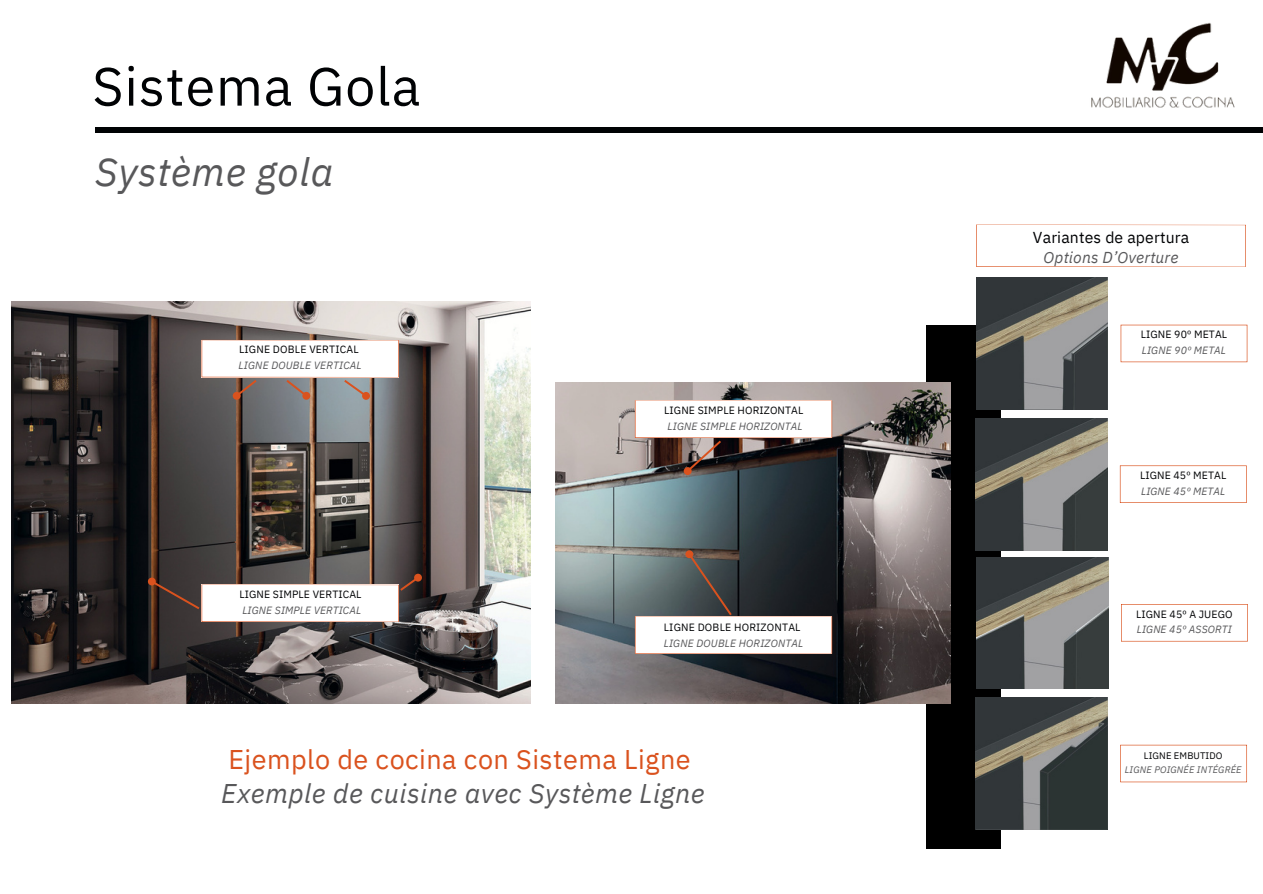
<style>
.page{position:relative;width:1263px;height:894px;background:#fff}
.page>*{position:absolute;margin:0;border:0;box-sizing:border-box;transform-origin:0 0}
.t1{font:53.7px "IBM Plex Sans";letter-spacing:.015em;color:#000204}
.t2{font:italic 39.45px "IBM Plex Sans";letter-spacing:.015em;color:#58585a}
.t3{font:italic 27px "IBM Plex Sans";letter-spacing:.015em;color:#58585a}
.t4{font:27px "IBM Plex Sans";letter-spacing:.015em;color:#da521e}
.t5{font:15.75px/19.8px "IBM Plex Sans";letter-spacing:.01em;color:#000204;text-align:center}
.t6{font:10.5px/15.8px "IBM Plex Sans";letter-spacing:.01em;color:#000204}
.t7{font:italic 10.5px/15.8px "IBM Plex Sans";letter-spacing:.01em;color:#58585a}
.t8{font:italic 9.45px "IBM Plex Sans";letter-spacing:.015em;color:#58585a}
.t9{font:9.45px "IBM Plex Sans";letter-spacing:.01em;color:#000204}
.s1{font-style:italic;color:#58585a}
.s2{font-style:normal;color:#000204}
</style>
<div class="page">
<div style="left:926px;top:325px;width:75px;height:523px;background:#000"></div>
<svg style="left:976px;top:224px;width:270px;height:43px"></svg>
<img style="left:976px;top:278px;width:132px;height:131px">
<img style="left:977px;top:557px;width:131px;height:131px">
<img style="left:976px;top:418px;width:131px;height:132px">
<svg style="left:976px;top:697px;width:131px;height:132px;background:#4d504c"></svg>
<img style="left:12px;top:301px;width:518px;height:402px">
<img style="left:555px;top:383px;width:395px;height:320px">
<div style="left:233px;top:392px;width:8px;height:7px;background:#da521e;border-radius:50%"></div>
<div style="left:362px;top:392px;width:8px;height:8px;background:#da521e;border-radius:50%"></div>
<svg style="left:202px;top:340px;width:197px;height:56px"></svg>
<div style="left:302px;top:392px;width:8px;height:7px;background:#da521e;border-radius:50%"></div>
<div style="left:148px;top:577px;width:8px;height:8px;background:#da521e;border-radius:50%"></div>
<svg style="left:151px;top:576px;width:268px;height:45px"></svg>
<div style="left:414px;top:573px;width:8px;height:8px;background:#da521e;border-radius:50%"></div>
<svg style="left:635px;top:400px;width:197px;height:71px"></svg>
<div style="left:684px;top:467px;width:8px;height:8px;background:#da521e;border-radius:50%"></div>
<svg style="left:635px;top:553px;width:197px;height:100px"></svg>
<div style="left:685px;top:550px;width:8px;height:8px;background:#da521e;border-radius:50%"></div>
<svg style="left:1120px;top:465px;width:127px;height:38px"></svg>
<svg style="left:1120px;top:744px;width:127px;height:38px"></svg>
<svg style="left:1121px;top:324px;width:126px;height:38px"></svg>
<svg style="left:1121px;top:604px;width:127px;height:37px"></svg>
<div style="left:95px;top:127px;width:1168px;height:6px;background:#000204"></div>
<img style="left:1091px;top:22px;width:144px;height:86px">
<p class="t1" style="left:92px;top:51px;width:330px">Sistema Gola</p>
<p class="t2" style="left:95px;top:145px;width:240px">Système gola</p>
<p class="t6" style="left:239px;top:341px;width:121px">LIGNE DOBLE VERTICAL</p>
<p class="t7" style="left:239px;top:357px;width:125px">LIGNE DOUBLE VERTICAL</p>
<p class="t6" style="left:239px;top:586px;width:124px">LIGNE SIMPLE VERTICAL</p>
<p class="t7" style="left:242px;top:601px;width:120px">LIGNE SIMPLE VERTICAL</p>
<p class="t6" style="left:664px;top:402px;width:141px">LIGNE SIMPLE HORIZONTAL</p>
<p class="t7" style="left:668px;top:417px;width:137px">LIGNE SIMPLE HORIZONTAL</p>
<p class="t6" style="left:664px;top:618px;width:138px">LIGNE DOBLE HORIZONTAL</p>
<p class="t7" style="left:664px;top:634px;width:141px">LIGNE DOUBLE HORIZONTAL</p>
<p class="t4" style="left:228px;top:741px;width:464px">Ejemplo de cocina con Sistema Ligne</p>
<p class="t3" style="left:221px;top:775px;width:485px">Exemple de cuisine avec Système Ligne</p>
<p class="t5" style="left:1033px;top:227px;width:158px">Variantes de apertura<br><span class="s1">Options D’Overture</span></p>
<p class="t6" style="left:1141px;top:326px;width:88px">LIGNE 90º METAL<br><span class="s1">LIGNE 90º METAL</span></p>
<p class="t6" style="left:1140px;top:467px;width:88px">LIGNE 45º METAL<br><span class="s1">LIGNE 45º METAL</span></p>
<p class="t7" style="left:1136px;top:605px;width:98px"><span class="s2">LIGNE 45º A JUEGO<br></span>LIGNE 45º ASSORTI</p>
<p class="t9" style="left:1144px;top:748px;width:80px">LIGNE EMBUTIDO</p>
<p class="t8" style="left:1125px;top:763px;width:118px">LIGNE POIGNÉE INTÉGRÉE</p>
</div>
